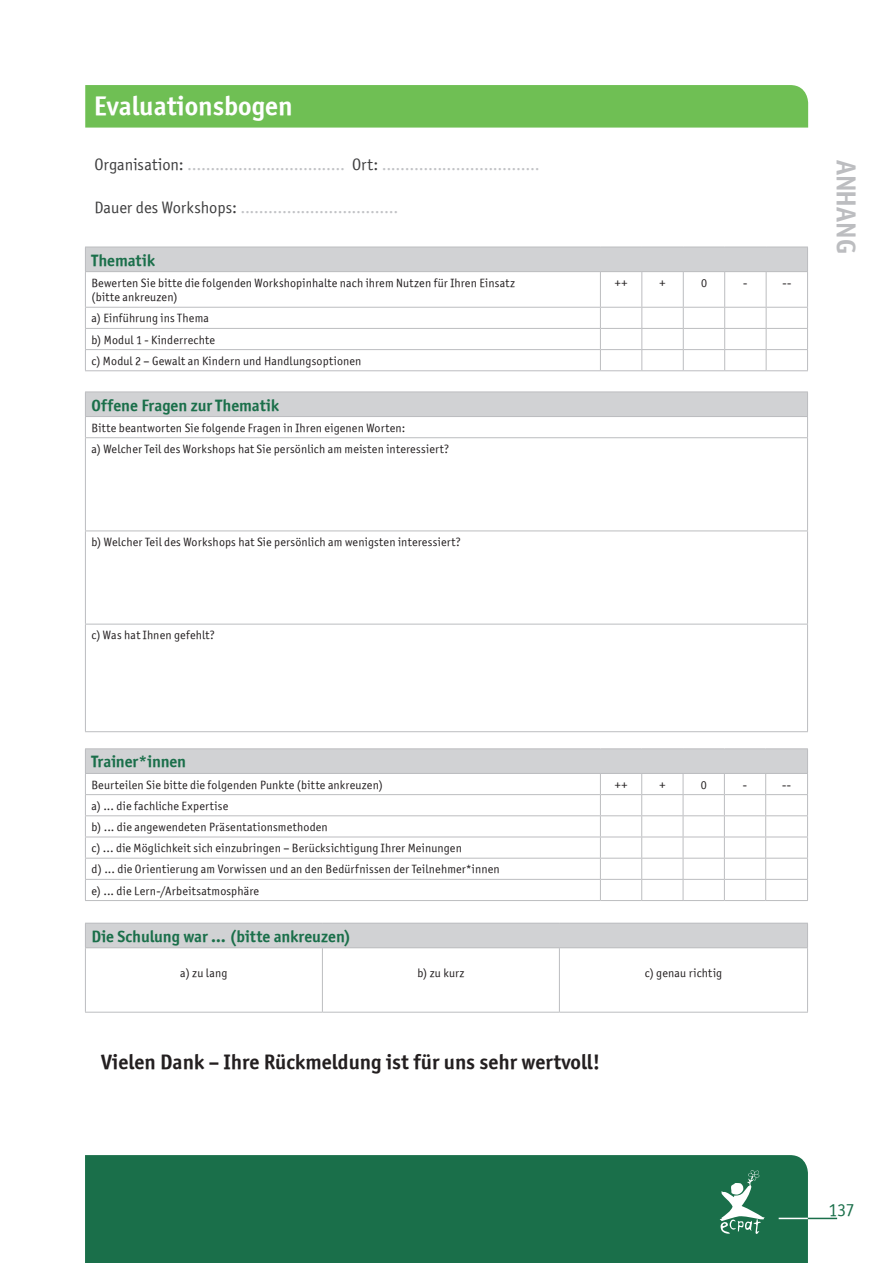
<style>
.page{position:relative;width:893px;height:1263px;background:#fff}
.page>*{position:absolute;margin:0;border:0;box-sizing:border-box;transform-origin:0 0}
.t1{font:27px "Officina Sans ITCTT Bold";color:#fff}
.t2{font:27px "Officina Sans ITCTT Bold";letter-spacing:-.005em;color:#bcbdc0}
.t3{font:21px "Officina Sans ITCTT Bold";color:#231f20}
.t4{font:18px "Officina Sans ITCTT Book";color:#1a6f4a}
.t5{font:16.5px "Officina Sans ITCTT Book";color:#c2c3c6}
.t6{font:16.5px "Officina Sans ITCTT Bold";letter-spacing:-.005em;color:#1a6f4a}
.t7{font:12px/21.1px "Officina Sans ITCTT Book";letter-spacing:.015em;color:#231f20}
.s1{color:#3e3e3f}
</style>
<div class="page">
<div style="left:85px;top:1155px;width:723px;height:108px;background:#1a6f4a"></div>
<svg style="left:720px;top:1170px;width:44px;height:64px"></svg>
<svg style="left:779px;top:1218px;width:58px;height:1px"></svg>
<div style="left:85px;top:85px;width:723px;height:43px;background:#6fbf54"></div>
<div style="left:85px;top:247px;width:722px;height:25px;background:#d1d2d4"></div>
<svg style="left:85px;top:248px;width:1px;height:23px"></svg>
<svg style="left:807px;top:248px;width:1px;height:23px"></svg>
<hr style="left:85px;top:247px;width:515px;height:1px;background:#bcbdc0">
<hr style="left:600px;top:247px;width:42px;height:1px;background:#bcbdc0">
<hr style="left:642px;top:247px;width:41px;height:1px;background:#bcbdc0">
<hr style="left:683px;top:247px;width:42px;height:1px;background:#bcbdc0">
<hr style="left:725px;top:247px;width:41px;height:1px;background:#bcbdc0">
<hr style="left:766px;top:247px;width:42px;height:1px;background:#bcbdc0">
<hr style="left:85px;top:272px;width:1px;height:35px;background:#bcbdc0">
<hr style="left:85px;top:271px;width:515px;height:1px;background:#bcbdc0">
<hr style="left:600px;top:272px;width:1px;height:35px;background:#bcbdc0">
<hr style="left:600px;top:271px;width:42px;height:1px;background:#bcbdc0">
<hr style="left:641px;top:272px;width:1px;height:35px;background:#bcbdc0">
<hr style="left:642px;top:271px;width:41px;height:1px;background:#bcbdc0">
<hr style="left:683px;top:272px;width:1px;height:35px;background:#bcbdc0">
<hr style="left:683px;top:271px;width:42px;height:1px;background:#bcbdc0">
<hr style="left:724px;top:272px;width:1px;height:35px;background:#bcbdc0">
<hr style="left:725px;top:271px;width:41px;height:1px;background:#bcbdc0">
<hr style="left:766px;top:272px;width:1px;height:35px;background:#bcbdc0">
<hr style="left:807px;top:272px;width:1px;height:35px;background:#bcbdc0">
<hr style="left:766px;top:271px;width:42px;height:1px;background:#bcbdc0">
<hr style="left:85px;top:307px;width:515px;height:1px;background:#bcbdc0">
<hr style="left:600px;top:307px;width:42px;height:1px;background:#bcbdc0">
<hr style="left:642px;top:307px;width:41px;height:1px;background:#bcbdc0">
<hr style="left:683px;top:307px;width:42px;height:1px;background:#bcbdc0">
<hr style="left:725px;top:307px;width:41px;height:1px;background:#bcbdc0">
<hr style="left:766px;top:307px;width:42px;height:1px;background:#bcbdc0">
<hr style="left:85px;top:370px;width:515px;height:1px;background:#bcbdc0">
<hr style="left:600px;top:370px;width:42px;height:1px;background:#bcbdc0">
<hr style="left:642px;top:370px;width:41px;height:1px;background:#bcbdc0">
<hr style="left:683px;top:370px;width:42px;height:1px;background:#bcbdc0">
<hr style="left:725px;top:370px;width:41px;height:1px;background:#bcbdc0">
<svg style="left:85px;top:308px;width:723px;height:62px"></svg>
<hr style="left:766px;top:349px;width:42px;height:1px;background:#bcbdc0">
<hr style="left:766px;top:370px;width:42px;height:1px;background:#bcbdc0">
<div style="left:85px;top:392px;width:722px;height:25px;background:#d1d2d4"></div>
<hr style="left:85px;top:392px;width:723px;height:1px;background:#bcbdc0">
<svg style="left:85px;top:393px;width:1px;height:44px"></svg>
<svg style="left:807px;top:393px;width:1px;height:44px"></svg>
<hr style="left:85px;top:416px;width:723px;height:1px;background:#bcbdc0">
<hr style="left:85px;top:438px;width:1px;height:92px;background:#bcbdc0">
<hr style="left:807px;top:438px;width:1px;height:92px;background:#bcbdc0">
<hr style="left:85px;top:437px;width:723px;height:1px;background:#bcbdc0">
<hr style="left:85px;top:531px;width:1px;height:93px;background:#bcbdc0">
<hr style="left:807px;top:531px;width:1px;height:93px;background:#bcbdc0">
<hr style="left:85px;top:530px;width:723px;height:1px;background:#bcbdc0">
<hr style="left:85px;top:624px;width:1px;height:107px;background:#bcbdc0">
<hr style="left:807px;top:624px;width:1px;height:107px;background:#bcbdc0">
<hr style="left:85px;top:624px;width:723px;height:1px;background:#bcbdc0">
<hr style="left:85px;top:731px;width:723px;height:1px;background:#bcbdc0">
<hr style="left:85px;top:748px;width:515px;height:1px;background:#bcbdc0">
<hr style="left:600px;top:748px;width:42px;height:1px;background:#bcbdc0">
<hr style="left:642px;top:748px;width:41px;height:1px;background:#bcbdc0">
<hr style="left:683px;top:748px;width:41px;height:1px;background:#bcbdc0">
<hr style="left:724px;top:748px;width:42px;height:1px;background:#bcbdc0">
<hr style="left:766px;top:748px;width:42px;height:1px;background:#bcbdc0">
<hr style="left:85px;top:900px;width:515px;height:1px;background:#bcbdc0">
<hr style="left:600px;top:900px;width:42px;height:1px;background:#bcbdc0">
<hr style="left:642px;top:900px;width:41px;height:1px;background:#bcbdc0">
<hr style="left:683px;top:900px;width:41px;height:1px;background:#bcbdc0">
<hr style="left:724px;top:900px;width:42px;height:1px;background:#bcbdc0">
<svg style="left:85px;top:749px;width:723px;height:151px"></svg>
<hr style="left:766px;top:879px;width:42px;height:1px;background:#bcbdc0">
<hr style="left:766px;top:900px;width:42px;height:1px;background:#bcbdc0">
<div style="left:85px;top:923px;width:722px;height:25px;background:#d1d2d4"></div>
<svg style="left:85px;top:924px;width:1px;height:23px"></svg>
<svg style="left:807px;top:924px;width:1px;height:23px"></svg>
<hr style="left:85px;top:923px;width:237px;height:1px;background:#bcbdc0">
<hr style="left:322px;top:923px;width:237px;height:1px;background:#bcbdc0">
<hr style="left:559px;top:923px;width:249px;height:1px;background:#bcbdc0">
<hr style="left:85px;top:948px;width:1px;height:64px;background:#bcbdc0">
<hr style="left:85px;top:947px;width:237px;height:1px;background:#bcbdc0">
<hr style="left:85px;top:1012px;width:237px;height:1px;background:#bcbdc0">
<hr style="left:322px;top:948px;width:1px;height:64px;background:#bcbdc0">
<hr style="left:322px;top:947px;width:237px;height:1px;background:#bcbdc0">
<hr style="left:322px;top:1012px;width:237px;height:1px;background:#bcbdc0">
<hr style="left:559px;top:948px;width:1px;height:64px;background:#bcbdc0">
<hr style="left:807px;top:948px;width:1px;height:64px;background:#bcbdc0">
<hr style="left:559px;top:947px;width:249px;height:1px;background:#bcbdc0">
<hr style="left:559px;top:1012px;width:249px;height:1px;background:#bcbdc0">
<h1 class="t1" style="left:94px;top:89px;width:200px">Evaluationsbogen</h1>
<h3 class="t5" style="left:94px;top:155px;width:447px"><span class="s1">Organisation:</span> .................................. <span class="s1">Ort:</span> ..................................</h3>
<h3 class="t5" style="left:94px;top:197px;width:305px"><span class="s1">Dauer des Workshops:</span> ..................................</h3>
<h3 class="t6" style="left:91px;top:250px;width:65px">Thematik</h3>
<p class="t7" style="left:91px;top:275px;width:425px;line-height:14.4px">Bewerten Sie bitte die folgenden Workshopinhalte nach ihrem Nutzen für Ihren Einsatz (bitte ankreuzen)</p>
<p class="t7" style="left:615px;top:272px;width:14px">++</p>
<p class="t7" style="left:660px;top:272px;width:7px">+</p>
<p class="t7" style="left:701px;top:272px;width:7px">0</p>
<p class="t7" style="left:743px;top:272px;width:6px">-</p>
<p class="t7" style="left:782px;top:272px;width:10px">--</p>
<p class="t7" style="left:91px;top:308px;width:272px">a) Einführung ins Thema<br>b) Modul 1 - Kinderrechte<br>c) Modul 2 – Gewalt an Kindern und Handlungsoptionen</p>
<h3 class="t6" style="left:91px;top:395px;width:189px">Offene Fragen zur Thematik</h3>
<p class="t7" style="left:91px;top:417px;width:359px">Bitte beantworten Sie folgende Fragen in Ihren eigenen Worten:<br>a) Welcher Teil des Workshops hat Sie persönlich am meisten interessiert?</p>
<p class="t7" style="left:91px;top:531px;width:371px">b) Welcher Teil des Workshops hat Sie persönlich am wenigsten interessiert?</p>
<p class="t7" style="left:91px;top:625px;width:125px">c) Was hat Ihnen gefehlt?</p>
<h3 class="t6" style="left:91px;top:751px;width:96px">Trainer*innen</h3>
<p class="t7" style="left:91px;top:774px;width:293px">Beurteilen Sie bitte die folgenden Punkte (bitte ankreuzen)</p>
<p class="t7" style="left:615px;top:774px;width:14px">++</p>
<p class="t7" style="left:659px;top:774px;width:7px">+</p>
<p class="t7" style="left:701px;top:774px;width:7px">0</p>
<p class="t7" style="left:743px;top:774px;width:6px">-</p>
<p class="t7" style="left:782px;top:774px;width:10px">--</p>
<p class="t7" style="left:91px;top:795px;width:410px">a) ... die fachliche Expertise<br>b) ... die angewendeten Präsentationsmethoden<br>c) ... die Möglichkeit sich einzubringen – Berücksichtigung Ihrer Meinungen<br>d) ... die Orientierung am Vorwissen und an den Bedürfnissen der Teilnehmer*innen e) ... die Lern-/Arbeitsatmosphäre</p>
<h3 class="t6" style="left:91px;top:926px;width:261px">Die Schulung war … (bitte ankreuzen)</h3>
<p class="t7" style="left:180px;top:963px;width:49px">a) zu lang</p>
<p class="t7" style="left:417px;top:963px;width:49px">b) zu kurz</p>
<p class="t7" style="left:645px;top:963px;width:79px">c) genau richtig</p>
<h2 class="t3" style="left:101px;top:1049px;width:500px">Vielen Dank – Ihre Rückmeldung ist für uns sehr wertvoll!</h2>
<h1 class="t2" style="left:863px;top:160px;width:95px;rotate:90deg">Anhang</h1>
<h3 class="t4" style="left:828px;top:1199px;width:28px">137</h3>
</div>
